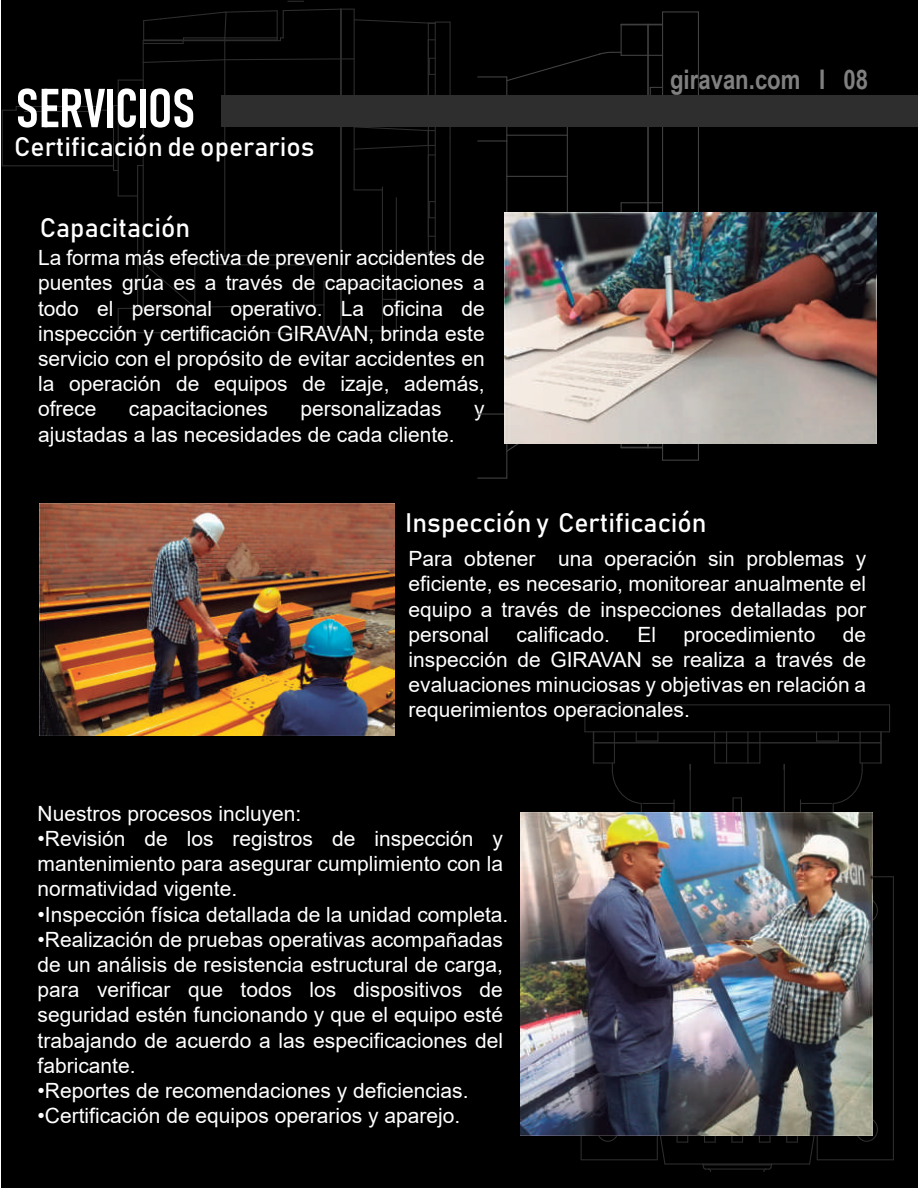
<style>
.page{position:relative;width:918px;height:1188px;background:#fff}
.page>*{position:absolute;margin:0;border:0;box-sizing:border-box;transform-origin:0 0}
.t1{font:54px "Bahnschrift 600 75";color:#fff}
.t2{font:700 27px "Arial Narrow";color:#808080}
.t3{font:26.4px "Bahnschrift 400 100";color:#fff}
.t4{font:21px/25.2px "Arial";color:#fff;text-align:justify}
</style>
<div class="page">
<div style="left:1px;top:0;width:916px;height:1188px;background:#000"></div>
<hr style="left:741px;top:798px;width:1px;height:51px;background:#2e2e2e">
<hr style="left:733px;top:798px;width:1px;height:51px;background:#2e2e2e">
<hr style="left:800px;top:800px;width:1px;height:49px;background:#2e2e2e">
<hr style="left:784px;top:765px;width:1px;height:84px;background:#2e2e2e">
<hr style="left:690px;top:765px;width:1px;height:84px;background:#2e2e2e">
<hr style="left:674px;top:800px;width:1px;height:49px;background:#2e2e2e">
<hr style="left:833px;top:803px;width:1px;height:46px;background:#2e2e2e">
<hr style="left:641px;top:803px;width:1px;height:46px;background:#2e2e2e">
<svg style="left:889px;top:705px;width:1px;height:26px"></svg>
<svg style="left:584px;top:705px;width:1px;height:27px"></svg>
<hr style="left:581px;top:1159px;width:76px;height:1px;background:#2e2e2e">
<hr style="left:581px;top:877px;width:1px;height:283px;background:#2e2e2e">
<hr style="left:817px;top:876px;width:76px;height:1px;background:#2e2e2e">
<hr style="left:893px;top:877px;width:1px;height:283px;background:#2e2e2e">
<hr style="left:817px;top:1159px;width:76px;height:1px;background:#2e2e2e">
<hr style="left:800px;top:803px;width:32px;height:1px;background:#2e2e2e">
<hr style="left:643px;top:803px;width:31px;height:1px;background:#2e2e2e">
<hr style="left:585px;top:731px;width:305px;height:1px;background:#2e2e2e">
<hr style="left:585px;top:704px;width:305px;height:1px;background:#2e2e2e">
<svg style="left:714px;top:732px;width:46px;height:32px"></svg>
<hr style="left:614px;top:742px;width:101px;height:1px;background:#2e2e2e">
<hr style="left:760px;top:742px;width:100px;height:1px;background:#2e2e2e">
<svg style="left:816px;top:732px;width:66px;height:73px"></svg>
<svg style="left:593px;top:732px;width:65px;height:72px"></svg>
<div style="left:597px;top:1117px;width:22px;height:25px;border:1px solid #2e2e2e;border-radius:50%"></div>
<div style="left:856px;top:898px;width:22px;height:25px;border:1px solid #2e2e2e;border-radius:50%"></div>
<div style="left:856px;top:1117px;width:22px;height:25px;border:1px solid #2e2e2e;border-radius:50%"></div>
<svg style="left:656px;top:1136px;width:162px;height:36px"></svg>
<hr style="left:137px;top:166px;width:1px;height:142px;background:#2e2e2e">
<hr style="left:2px;top:165px;width:112px;height:1px;background:#2e2e2e">
<hr style="left:118px;top:195px;width:20px;height:2px;background:#2e2e2e">
<hr style="left:224px;top:60px;width:1px;height:196px;background:#2e2e2e">
<hr style="left:143px;top:62px;width:1px;height:201px;background:#2e2e2e">
<hr style="left:25px;top:111px;width:66px;height:1px;background:#2e2e2e">
<hr style="left:340px;top:59px;width:1px;height:222px;background:#2e2e2e">
<svg style="left:117px;top:253px;width:225px;height:80px"></svg>
<hr style="left:340px;top:281px;width:1px;height:50px;background:#2e2e2e">
<hr style="left:25px;top:106px;width:66px;height:1px;background:#2e2e2e">
<hr style="left:354px;top:59px;width:1px;height:131px;background:#2e2e2e">
<hr style="left:382px;top:190px;width:1px;height:94px;background:#2e2e2e">
<hr style="left:341px;top:284px;width:41px;height:1px;background:#2e2e2e">
<hr style="left:341px;top:59px;width:1px;height:225px;background:#2e2e2e">
<svg style="left:354px;top:187px;width:29px;height:3px"></svg>
<hr style="left:341px;top:330px;width:41px;height:1px;background:#2e2e2e">
<hr style="left:341px;top:284px;width:1px;height:47px;background:#2e2e2e">
<hr style="left:382px;top:284px;width:1px;height:47px;background:#2e2e2e">
<svg style="left:383px;top:262px;width:13px;height:1px"></svg>
<hr style="left:396px;top:198px;width:1px;height:64px;background:#2e2e2e">
<svg style="left:383px;top:299px;width:13px;height:1px"></svg>
<hr style="left:396px;top:262px;width:1px;height:37px;background:#2e2e2e">
<svg style="left:395px;top:236px;width:55px;height:19px"></svg>
<hr style="left:396px;top:299px;width:1px;height:32px;background:#2e2e2e">
<svg style="left:383px;top:330px;width:13px;height:1px"></svg>
<hr style="left:450px;top:22px;width:1px;height:116px;background:#2e2e2e">
<hr style="left:450px;top:138px;width:1px;height:116px;background:#2e2e2e">
<hr style="left:435px;top:22px;width:1px;height:116px;background:#2e2e2e">
<hr style="left:435px;top:138px;width:1px;height:116px;background:#2e2e2e">
<svg style="left:353px;top:126px;width:82px;height:30px"></svg>
<svg style="left:429px;top:201px;width:6px;height:17px"></svg>
<hr style="left:113px;top:138px;width:1px;height:32px;background:#2e2e2e">
<hr style="left:113px;top:106px;width:1px;height:32px;background:#2e2e2e">
<hr style="left:118px;top:80px;width:1px;height:116px;background:#2e2e2e">
<svg style="left:288px;top:1px;width:16px;height:1px"></svg>
<hr style="left:428px;top:155px;width:1px;height:81px;background:#2e2e2e">
<hr style="left:428px;top:40px;width:1px;height:81px;background:#2e2e2e">
<svg style="left:118px;top:8px;width:332px;height:73px"></svg>
<svg style="left:91px;top:105px;width:27px;height:6px"></svg>
<svg style="left:2px;top:106px;width:23px;height:60px"></svg>
<img style="left:39px;top:503px;width:356px;height:233px">
<img style="left:521px;top:813px;width:352px;height:323px">
<hr style="left:663px;top:11px;width:35px;height:1px;background:#434343">
<hr style="left:663px;top:460px;width:35px;height:1px;background:#434343">
<hr style="left:506px;top:77px;width:1px;height:64px;background:#434343">
<hr style="left:478px;top:140px;width:29px;height:2px;background:#434343">
<hr style="left:506px;top:141px;width:1px;height:273px;background:#434343">
<svg style="left:478px;top:478px;width:29px;height:1px"></svg>
<hr style="left:506px;top:414px;width:1px;height:64px;background:#434343">
<hr style="left:507px;top:176px;width:60px;height:1px;background:#434343">
<hr style="left:507px;top:135px;width:60px;height:1px;background:#434343">
<hr style="left:621px;top:25px;width:1px;height:30px;background:#434343">
<svg style="left:621px;top:202px;width:41px;height:10px"></svg>
<hr style="left:647px;top:25px;width:2px;height:30px;background:#434343">
<hr style="left:662px;top:12px;width:1px;height:224px;background:#434343">
<hr style="left:662px;top:236px;width:1px;height:224px;background:#434343">
<hr style="left:698px;top:12px;width:1px;height:224px;background:#434343">
<hr style="left:698px;top:236px;width:1px;height:224px;background:#434343">
<hr style="left:647px;top:55px;width:2px;height:148px;background:#434343">
<hr style="left:650px;top:87px;width:1px;height:32px;background:#434343">
<svg style="left:621px;top:24px;width:41px;height:1px"></svg>
<hr style="left:567px;top:97px;width:1px;height:133px;background:#434343">
<svg style="left:478px;top:51px;width:184px;height:37px"></svg>
<svg style="left:478px;top:413px;width:185px;height:40px"></svg>
<img style="left:504px;top:212px;width:372px;height:231px">
<div style="left:221px;top:95px;width:697px;height:31px;background:#2e2e2e"></div>
<h1 class="t1" style="left:16px;top:74px;width:181px">SERVICIOS</h1>
<p class="t3" style="left:14px;top:131px;width:302px">Certificación de operarios</p>
<p class="t3" style="left:40px;top:211px;width:152px">Capacitación</p>
<p class="t4" style="left:38px;top:245px;width:448px">La forma más efectiva de prevenir accidentes de puentes grúa es a través de capacitaciones a todo el personal operativo. La oficina de inspección y certificación GIRAVAN, brinda este servicio con el propósito de evitar accidentes en la operación de equipos de izaje, además, ofrece</p>
<p class="t4" style="left:129px;top:396px;width:140px">capacitaciones</p>
<p class="t4" style="left:300px;top:396px;width:143px">personalizadas</p>
<p class="t4" style="left:474px;top:396px;width:12px">y</p>
<p class="t4" style="left:38px;top:422px;width:418px">ajustadas a las necesidades de cada cliente.</p>
<p class="t2" style="left:670px;top:59px;width:200px">giravan.com I 08</p>
<p class="t3" style="left:405px;top:506px;width:303px">Inspección y Certificación</p>
<p class="t4" style="left:409px;top:546px;width:459px">Para obtener una operación sin problemas y eficiente, es necesario, monitorear anualmente el equipo a través de inspecciones detalladas por personal</p>
<p class="t4" style="left:517px;top:622px;width:95px">calificado.</p>
<p class="t4" style="left:637px;top:622px;width:20px">El</p>
<p class="t4" style="left:684px;top:622px;width:133px">procedimiento</p>
<p class="t4" style="left:409px;top:622px;width:459px;text-indent:434px">de inspección de GIRAVAN se realiza a través de evaluaciones minuciosas y objetivas en relación a requerimientos operacionales.</p>
<p class="t4" style="left:38px;top:801px;width:265px">Nuestros procesos incluyen:</p>
<p class="t4" style="left:38px;top:826px;width:467px">•Revisión de los registros de inspección y mantenimiento para asegurar cumplimiento con la normatividad vigente.</p>
<p class="t4" style="left:38px;top:902px;width:472px">•Inspección física detallada de la unidad completa.</p>
<p class="t4" style="left:38px;top:927px;width:467px">•Realización de pruebas operativas acompañadas de un análisis de resistencia estructural de carga, para verificar que todos los dispositivos de seguridad estén funcionando y que el equipo esté trabajando de acuerdo a las especificaciones del fabricante.</p>
<p class="t4" style="left:38px;top:1078px;width:433px">•Reportes de recomendaciones y deficiencias.</p>
<p class="t4" style="left:38px;top:1103px;width:424px">•Certificación de equipos operarios y aparejo.</p>
</div>
